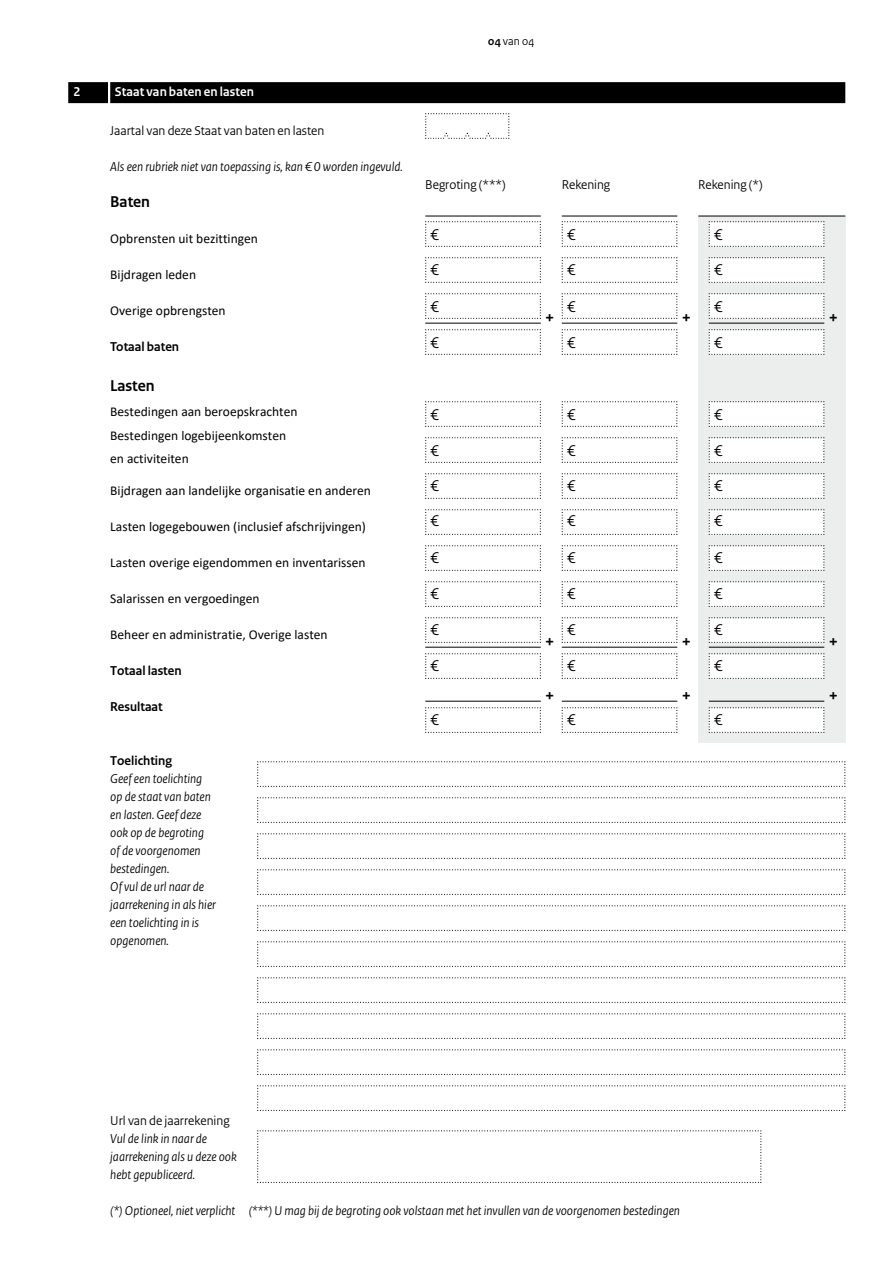
<style>
.page{position:relative;width:893px;height:1263px;background:#fff}
.page>*{position:absolute;margin:0;border:0;box-sizing:border-box;transform-origin:0 0}
.t1{font:700 18px "Rijksoverheid Sans Heading";color:#000}
.Veld{font:16.5px "Rijksoverheid Sans Heading";color:#000}
.Vraag{font:700 16.5px "Rijksoverheid Sans Heading";color:#000}
.Vraag-2{font:italic 13.5px/18px "Rijksoverheid Sans Heading";color:#000}
.Vraag-3{font:13.5px/23.5px "Calibri";color:#000}
.Vraag-4{font:13.5px "Rijksoverheid Sans Heading";color:#000}
.Vraag_geen_inspring{font:13.5px "Rijksoverheid Sans Heading";color:#000}
.Vraag-5{font:700 13.5px "Rijksoverheid Sans Heading";color:#000}
.Vraag-6{font:700 13.5px "Rijksoverheid Sans Heading";letter-spacing:.01em;color:#fff}
.KOP_D_Nummer{font:700 13.5px "Rijksoverheid Sans Heading";color:#fff}
.t2{font:12px "Rijksoverheid Sans Heading";color:#000}
.s1{font-weight:700;font-style:normal}
.s2{font-weight:700}
.s3{font-style:normal}
</style>
<div class="page">
<div style="left:698px;top:216px;width:147px;height:526px;background:#eceded"></div>
<svg style="left:425px;top:221px;width:116px;height:26px"></svg>
<svg style="left:561px;top:221px;width:117px;height:26px"></svg>
<svg style="left:708px;top:221px;width:117px;height:26px;background:#f6f6f6"></svg>
<svg style="left:425px;top:257px;width:116px;height:26px"></svg>
<svg style="left:561px;top:257px;width:117px;height:26px"></svg>
<svg style="left:708px;top:257px;width:117px;height:26px;background:#f6f6f6"></svg>
<svg style="left:425px;top:293px;width:116px;height:26px"></svg>
<svg style="left:561px;top:293px;width:117px;height:26px"></svg>
<svg style="left:708px;top:293px;width:117px;height:26px;background:#f6f6f6"></svg>
<svg style="left:425px;top:329px;width:116px;height:26px"></svg>
<svg style="left:561px;top:329px;width:117px;height:26px"></svg>
<svg style="left:708px;top:329px;width:117px;height:26px;background:#f6f6f6"></svg>
<svg style="left:425px;top:401px;width:116px;height:26px"></svg>
<svg style="left:561px;top:401px;width:117px;height:26px"></svg>
<svg style="left:708px;top:401px;width:117px;height:26px;background:#f6f6f6"></svg>
<svg style="left:425px;top:437px;width:116px;height:26px"></svg>
<svg style="left:561px;top:437px;width:117px;height:26px"></svg>
<svg style="left:708px;top:437px;width:117px;height:26px;background:#f6f6f6"></svg>
<svg style="left:425px;top:473px;width:116px;height:26px"></svg>
<svg style="left:561px;top:473px;width:117px;height:26px"></svg>
<svg style="left:708px;top:473px;width:117px;height:26px;background:#f6f6f6"></svg>
<svg style="left:425px;top:509px;width:116px;height:26px"></svg>
<svg style="left:561px;top:509px;width:117px;height:26px"></svg>
<svg style="left:708px;top:509px;width:117px;height:26px;background:#f6f6f6"></svg>
<svg style="left:425px;top:545px;width:116px;height:26px"></svg>
<svg style="left:561px;top:545px;width:117px;height:26px"></svg>
<svg style="left:708px;top:545px;width:117px;height:26px;background:#f6f6f6"></svg>
<svg style="left:425px;top:581px;width:116px;height:26px"></svg>
<svg style="left:561px;top:581px;width:117px;height:26px"></svg>
<svg style="left:708px;top:581px;width:117px;height:26px;background:#f6f6f6"></svg>
<svg style="left:425px;top:617px;width:116px;height:26px"></svg>
<svg style="left:561px;top:617px;width:117px;height:26px"></svg>
<svg style="left:708px;top:617px;width:117px;height:26px;background:#f6f6f6"></svg>
<svg style="left:425px;top:653px;width:116px;height:26px"></svg>
<svg style="left:561px;top:653px;width:117px;height:26px"></svg>
<svg style="left:708px;top:653px;width:117px;height:26px;background:#f6f6f6"></svg>
<svg style="left:425px;top:707px;width:116px;height:26px"></svg>
<svg style="left:561px;top:707px;width:117px;height:26px"></svg>
<svg style="left:708px;top:707px;width:117px;height:26px;background:#f6f6f6"></svg>
<svg style="left:257px;top:1130px;width:505px;height:53px"></svg>
<hr style="left:562px;top:647px;width:115px;height:1px;background:#000">
<hr style="left:562px;top:323px;width:115px;height:1px;background:#000">
<hr style="left:562px;top:216px;width:115px;height:1px;background:#000">
<hr style="left:562px;top:701px;width:115px;height:1px;background:#000">
<hr style="left:425px;top:647px;width:116px;height:1px;background:#000">
<hr style="left:425px;top:323px;width:116px;height:1px;background:#000">
<hr style="left:425px;top:216px;width:116px;height:1px;background:#000">
<hr style="left:425px;top:701px;width:116px;height:1px;background:#000">
<hr style="left:709px;top:647px;width:115px;height:1px;background:#000">
<hr style="left:709px;top:323px;width:115px;height:1px;background:#000">
<hr style="left:698px;top:216px;width:147px;height:1px;background:#000">
<hr style="left:709px;top:701px;width:115px;height:1px;background:#000">
<svg style="left:425px;top:113px;width:85px;height:26px"></svg>
<svg style="left:257px;top:797px;width:589px;height:26px"></svg>
<svg style="left:257px;top:941px;width:589px;height:26px"></svg>
<svg style="left:257px;top:977px;width:589px;height:26px"></svg>
<svg style="left:257px;top:1013px;width:589px;height:26px"></svg>
<svg style="left:257px;top:1049px;width:589px;height:26px"></svg>
<svg style="left:257px;top:1085px;width:589px;height:26px"></svg>
<svg style="left:257px;top:833px;width:589px;height:26px"></svg>
<svg style="left:257px;top:869px;width:589px;height:26px"></svg>
<svg style="left:257px;top:761px;width:589px;height:26px"></svg>
<svg style="left:257px;top:905px;width:589px;height:26px"></svg>
<div style="left:110px;top:82px;width:735px;height:21px;background:#000"></div>
<div style="left:68px;top:82px;width:40px;height:21px;background:#000"></div>
<h2 class="KOP_D_Nummer" style="left:74px;top:84px;width:8px">2</h2>
<p class="Vraag-6" style="left:115px;top:84px;width:141px">Staat van baten en lasten</p>
<p class="Vraag-4" style="left:110px;top:123px;width:216px">Jaartal van deze Staat van baten en lasten</p>
<p class="Vraag-2" style="left:110px;top:158px;width:294px">Als een rubriek niet van toepassing is, kan € 0 worden ingevuld.</p>
<p class="Vraag" style="left:110px;top:192px;width:41px">Baten</p>
<p class="Vraag-3" style="left:110px;top:227px;width:149px">Opbrensten uit bezittingen</p>
<p class="Vraag-3" style="left:110px;top:263px;width:87px">Bijdragen leden</p>
<p class="Vraag-3" style="left:110px;top:299px;width:117px">Overige opbrengsten</p>
<p class="Vraag-5" style="left:110px;top:339px;width:70px">Totaal baten</p>
<p class="Vraag" style="left:110px;top:376px;width:46px">Lasten</p>
<p class="Vraag-3" style="left:110px;top:400px;width:189px">Bestedingen aan beroepskrachten<br>Bestedingen logebijeenkomsten en activiteiten</p>
<p class="Vraag-3" style="left:110px;top:479px;width:262px">Bijdragen aan landelijke organisatie en anderen</p>
<p class="Vraag-3" style="left:110px;top:515px;width:257px">Lasten logegebouwen (inclusief afschrijvingen)</p>
<p class="Vraag-3" style="left:110px;top:551px;width:257px">Lasten overige eigendommen en inventarissen</p>
<p class="Vraag-3" style="left:110px;top:587px;width:151px">Salarissen en vergoedingen</p>
<p class="Vraag-3" style="left:110px;top:623px;width:219px">Beheer en administratie, Overige lasten</p>
<p class="Vraag-5" style="left:110px;top:663px;width:73px">Totaal lasten</p>
<p class="Vraag-5" style="left:110px;top:699px;width:54px">Resultaat</p>
<p class="Vraag-2" style="left:110px;top:752px;width:107px"><span class="s1">Toelichting<br></span>Geef een toelichting op de staat van baten en lasten. Geef deze ook op de begroting of de voorgenomen bestedingen.<br>Of vul de url naar de jaarrekening in als hier een toelichting in is opgenomen.</p>
<p class="t2" style="left:488px;top:34px;width:48px"><span class="s2">04</span> van 04</p>
<p class="Vraag_geen_inspring" style="left:425px;top:177px;width:82px">Begroting (***)</p>
<p class="Vraag_geen_inspring" style="left:562px;top:177px;width:50px">Rekening</p>
<p class="Vraag_geen_inspring" style="left:698px;top:177px;width:66px">Rekening (*)</p>
<p class="Veld" style="left:430px;top:225px;width:10px">€</p>
<p class="Veld" style="left:567px;top:225px;width:10px">€</p>
<p class="Veld" style="left:714px;top:225px;width:10px">€</p>
<p class="Veld" style="left:430px;top:260px;width:10px">€</p>
<p class="Veld" style="left:567px;top:260px;width:10px">€</p>
<p class="Veld" style="left:714px;top:260px;width:10px">€</p>
<p class="Veld" style="left:430px;top:297px;width:10px">€</p>
<p class="Veld" style="left:430px;top:333px;width:10px">€</p>
<p class="Veld" style="left:430px;top:405px;width:10px">€</p>
<h1 class="t1" style="left:545px;top:307px;width:11px">+</h1>
<p class="Veld" style="left:567px;top:297px;width:10px">€</p>
<p class="Veld" style="left:714px;top:297px;width:10px">€</p>
<p class="Veld" style="left:567px;top:333px;width:10px">€</p>
<p class="Veld" style="left:714px;top:333px;width:10px">€</p>
<h1 class="t1" style="left:682px;top:307px;width:11px">+</h1>
<h1 class="t1" style="left:829px;top:307px;width:11px">+</h1>
<p class="Veld" style="left:567px;top:405px;width:10px">€</p>
<p class="Veld" style="left:714px;top:405px;width:10px">€</p>
<p class="Veld" style="left:430px;top:441px;width:10px">€</p>
<p class="Veld" style="left:567px;top:441px;width:10px">€</p>
<p class="Veld" style="left:714px;top:441px;width:10px">€</p>
<p class="Veld" style="left:430px;top:476px;width:10px">€</p>
<p class="Veld" style="left:567px;top:476px;width:10px">€</p>
<p class="Veld" style="left:714px;top:476px;width:10px">€</p>
<p class="Veld" style="left:430px;top:511px;width:10px">€</p>
<p class="Veld" style="left:567px;top:511px;width:10px">€</p>
<p class="Veld" style="left:714px;top:511px;width:10px">€</p>
<p class="Veld" style="left:430px;top:548px;width:10px">€</p>
<p class="Veld" style="left:430px;top:584px;width:10px">€</p>
<p class="Veld" style="left:430px;top:620px;width:10px">€</p>
<p class="Veld" style="left:430px;top:656px;width:10px">€</p>
<p class="Veld" style="left:430px;top:710px;width:10px">€</p>
<h1 class="t1" style="left:545px;top:631px;width:11px">+</h1>
<p class="Veld" style="left:567px;top:548px;width:10px">€</p>
<p class="Veld" style="left:714px;top:548px;width:10px">€</p>
<p class="Veld" style="left:567px;top:584px;width:10px">€</p>
<p class="Veld" style="left:714px;top:584px;width:10px">€</p>
<p class="Veld" style="left:567px;top:620px;width:10px">€</p>
<p class="Veld" style="left:714px;top:620px;width:10px">€</p>
<p class="Veld" style="left:567px;top:656px;width:10px">€</p>
<p class="Veld" style="left:714px;top:656px;width:10px">€</p>
<h1 class="t1" style="left:682px;top:631px;width:11px">+</h1>
<h1 class="t1" style="left:829px;top:631px;width:11px">+</h1>
<h1 class="t1" style="left:545px;top:685px;width:11px">+</h1>
<h1 class="t1" style="left:682px;top:685px;width:11px">+</h1>
<h1 class="t1" style="left:829px;top:685px;width:11px">+</h1>
<p class="Veld" style="left:567px;top:710px;width:10px">€</p>
<p class="Veld" style="left:714px;top:710px;width:10px">€</p>
<p class="Vraag-2" style="left:110px;top:1112px;width:128px"><span class="s3">Url van de jaarrekening<br></span>Vul de link in naar de jaarrekening als u deze ook hebt gepubliceerd.</p>
<p class="Vraag-2" style="left:110px;top:1202px;width:571px">(*) Optioneel, niet verplicht (***) U mag bij de begroting ook volstaan met het invullen van de voorgenomen bestedingen</p>
</div>
